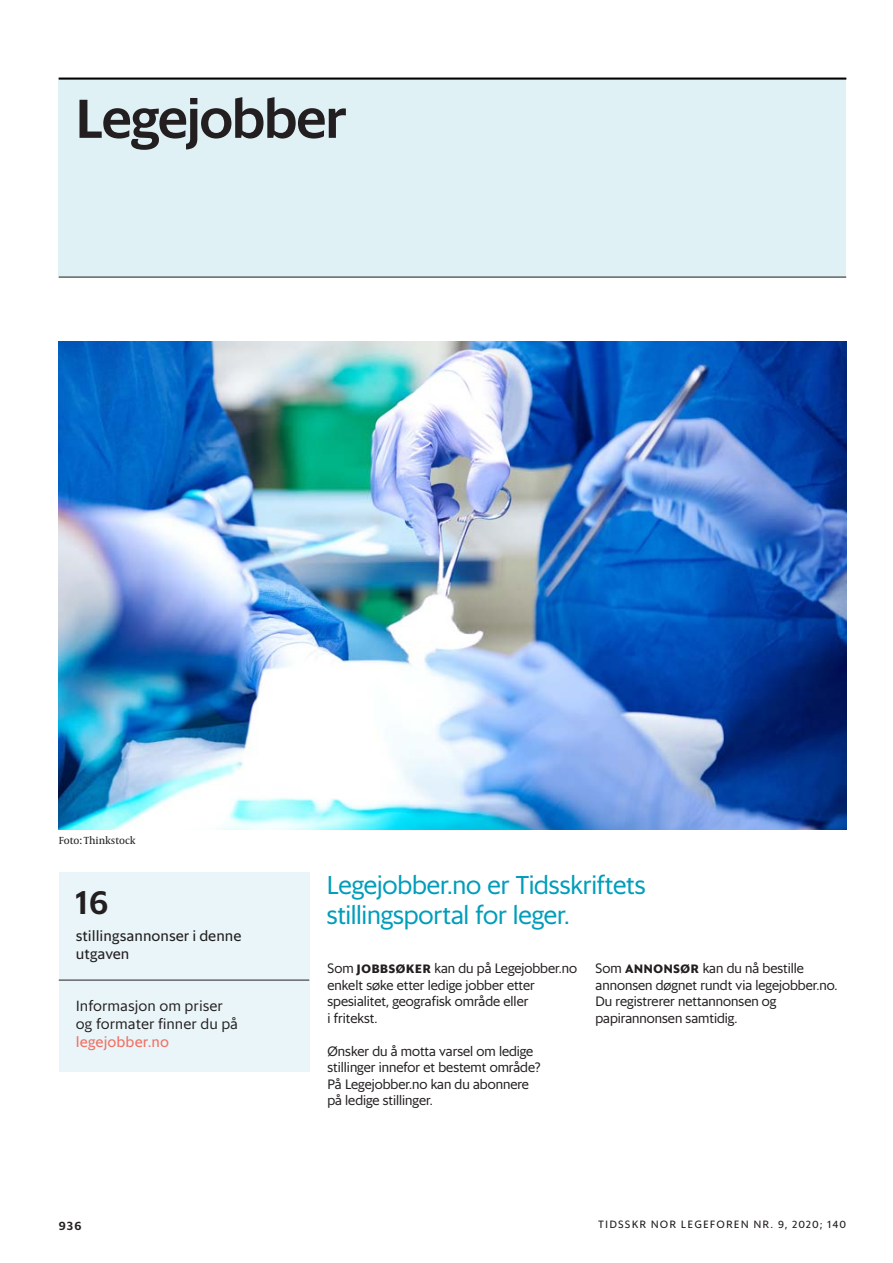
<style>
.page{position:relative;width:893px;height:1263px;background:#fff}
.page>*{position:absolute;margin:0;border:0;box-sizing:border-box;transform-origin:0 0}
.t1{font:500 54px "Sanomat Sans";letter-spacing:-.01em;color:#231f20}
.t2{font:500 33px "Sanomat Sans";color:#231f20}
.t3{font:25.5px/30.6px "Sanomat Sans";letter-spacing:-.01em;color:#009dba}
.t4{font:15px/18px "Sanomat Sans Text";color:#231f20}
.t5{font:15px/18px "Sanomat Sans Text";color:#231f20}
.t6{font:15px "Sanomat Sans Text";letter-spacing:.005em;color:#f26f62}
.t7{font:13.5px/16.5px "Sanomat Sans";color:#231f20}
.t8{font:600 12.3px "Sanomat Sans Text";color:#231f20}
.t9{font:10.8px "Sanomat Sans Text";letter-spacing:.1em;color:#231f20}
.t10{font:10.5px "Capitolium News 2";letter-spacing:-.005em;color:#231f20}
.s1{font-weight:700;font-size:12px}
</style>
<div class="page">
<div style="left:59px;top:78px;width:787px;height:199px;background:#dff1f5"></div>
<hr style="left:59px;top:277px;width:787px;height:1px;background:#231f20">
<hr style="left:59px;top:78px;width:787px;height:2px;background:#000">
<img style="left:59px;top:341px;width:787px;height:488px">
<div style="left:59px;top:872px;width:250px;height:200px;background:#e9f5f8"></div>
<hr style="left:59px;top:980px;width:250px;height:1px;background:#231f20">
<h1 class="t1" style="left:76px;top:77px;width:272px">Legejobber</h1>
<p class="t10" style="left:59px;top:833px;width:78px">Foto: Thinkstock</p>
<h2 class="t2" style="left:76px;top:877px;width:34px">16</h2>
<p class="t5" style="left:76px;top:925px;width:167px">stillingsannonser i denne utgaven</p>
<p class="t4" style="left:76px;top:995px;width:164px">Informasjon om priser og formater finner du på</p>
<p class="t6" style="left:76px;top:1030px;width:95px">legejobber.no</p>
<p class="t8" style="left:59px;top:1216px;width:24px">936</p>
<h3 class="t3" style="left:327px;top:867px;width:320px">Legejobber.no er Tidsskriftets stillingsportal for leger.</h3>
<p class="t7" style="left:327px;top:959px;width:251px">Som <span class="s1">JOBBSØKER</span> kan du på Legejobber.no enkelt søke etter ledige jobber etter spesialitet, geografisk område eller<br>i fritekst.</p>
<p class="t7" style="left:327px;top:1041px;width:215px">Ønsker du å motta varsel om ledige stillinger innefor et bestemt område?<br>På Legejobber.no kan du abonnere på ledige stillinger.</p>
<p class="t7" style="left:596px;top:959px;width:243px">Som <span class="s1">ANNONSØR</span> kan du nå bestille annonsen døgnet rundt via legejobber.no.<br>Du registrerer nettannonsen og papirannonsen samtidig.</p>
<p class="t9" style="left:598px;top:1216px;width:249px">TIDSSKR NOR LEGEFOREN NR. 9, 2020; 140</p>
</div>
